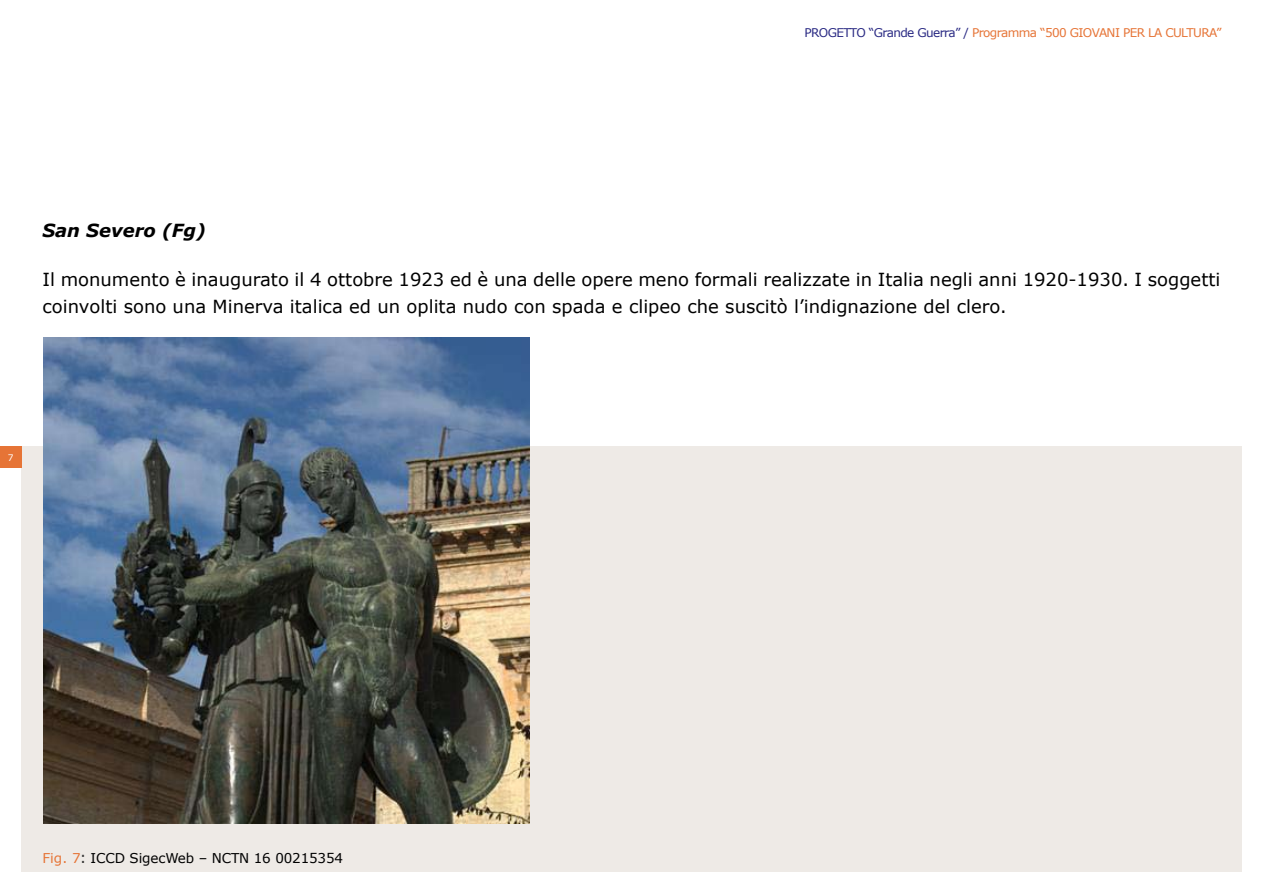
<style>
.page{position:relative;width:1263px;height:893px;background:#fff}
.page>*{position:absolute;margin:0;border:0;box-sizing:border-box;transform-origin:0 0}
.t1{font:18px/27px "Verdana";color:#000}
.t2{font:italic 700 18px "Verdana";color:#000}
.t3{font:13.5px "Verdana";letter-spacing:-.01em;color:#000}
.t4{font:12px "Verdana";letter-spacing:-.05em;color:#e67436}
.t5{font:9px "Verdana";color:#fff}
.s1{color:#292983}
.s2{color:#e67436}
.s3{font-family:"Tahoma";font-size:15px;color:#303030}
</style>
<div class="page">
<div style="left:21px;top:446px;width:1221px;height:426px;background:#eeeae6"></div>
<div style="left:0;top:446px;width:21px;height:22px;background:#e67436"></div>
<img style="left:44px;top:337px;width:486px;height:486px">
<p class="t4" style="left:804px;top:25px;width:418px"><span class="s1">PROGETTO “Grande Guerra” /</span> Programma “500 GIOVANI PER LA CULTURA”</p>
<p class="t2" style="left:43px;top:218px;width:165px">San Severo (Fg)</p>
<p class="t1" style="left:43px;top:265px;width:1179px">Il monumento è inaugurato il 4 ottobre 1923 ed è una delle opere meno formali realizzate in Italia negli anni 1920-1930. I soggetti coinvolti sono una Minerva italica ed un oplita nudo con spada e clipeo che suscitò l’indignazione del clero.</p>
<p class="t5" style="left:8px;top:451px;width:7px">7</p>
<p class="t3" style="left:43px;top:849px;width:301px"><span class="s2">Fig. 7</span><span class="s3">:</span> ICCD SigecWeb – NCTN 16 00215354</p>
</div>
